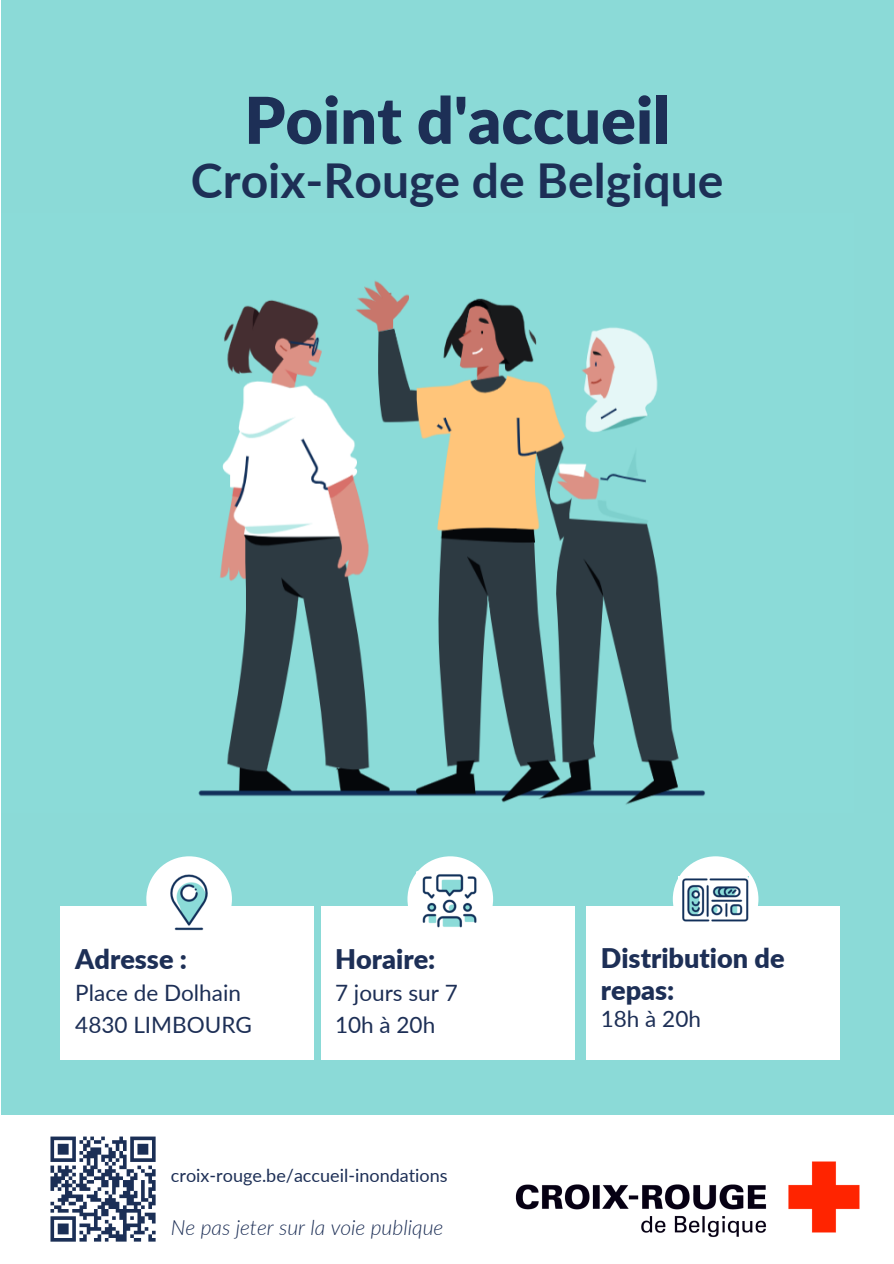
<style>
.page{position:relative;width:894px;height:1264px;background:#fff}
.page>*{position:absolute;margin:0;border:0;box-sizing:border-box;transform-origin:0 0}
.t1{font:900 64.5px "Lato";color:#1d2f56}
.t2{font:700 48px "Lato";color:#1d2f56}
.t3{font:900 27px/31.5px "Lato";color:#1d2f56}
.t4{font:22.5px "Lato";color:#1d2f56}
.t5{font:italic 300 21px "Lato";color:#1d2f56}
.t6{font:18px "Lato";color:#1d2f56}
</style>
<div class="page">
<div style="left:2px;top:0;width:891px;height:1114px;background:#8bdad7"></div>
<img style="left:198px;top:281px;width:507px;height:524px">
<img style="left:515px;top:1161px;width:345px;height:77px">
<div style="left:60px;top:906px;width:253px;height:153px;background:#fff"></div>
<div style="left:146px;top:856px;width:86px;height:85px;background:#fff;border-radius:50%"></div>
<img style="left:170px;top:874px;width:38px;height:57px">
<div style="left:321px;top:906px;width:253px;height:153px;background:#fff"></div>
<div style="left:407px;top:856px;width:86px;height:85px;background:#fff;border-radius:50%"></div>
<img style="left:416px;top:871px;width:61px;height:57px">
<div style="left:586px;top:906px;width:253px;height:153px;background:#fff"></div>
<div style="left:672px;top:856px;width:86px;height:85px;background:#fff;border-radius:50%"></div>
<img style="left:682px;top:876px;width:66px;height:46px">
<svg style="left:50px;top:1136px;width:105px;height:105px"></svg>
<p class="t1" style="left:244px;top:80px;width:427px">Point d'accueil</p>
<p class="t2" style="left:191px;top:150px;width:534px">Croix-Rouge de Belgique</p>
<p class="t3" style="left:75px;top:942px;width:113px">Adresse :</p>
<p class="t4" style="left:75px;top:979px;width:167px">Place de Dolhain</p>
<p class="t4" style="left:75px;top:1010px;width:178px">4830 LIMBOURG</p>
<p class="t3" style="left:335px;top:942px;width:102px">Horaire:</p>
<p class="t4" style="left:335px;top:979px;width:124px">7 jours sur 7</p>
<p class="t4" style="left:335px;top:1010px;width:102px">10h à 20h</p>
<p class="t6" style="left:171px;top:1164px;width:278px">croix-rouge.be/accueil-inondations</p>
<p class="t5" style="left:171px;top:1213px;width:274px">Ne pas jeter sur la voie publique</p>
<p class="t3" style="left:600px;top:942px;width:185px">Distribution de repas:</p>
<p class="t4" style="left:600px;top:1004px;width:102px">18h à 20h</p>
</div>
